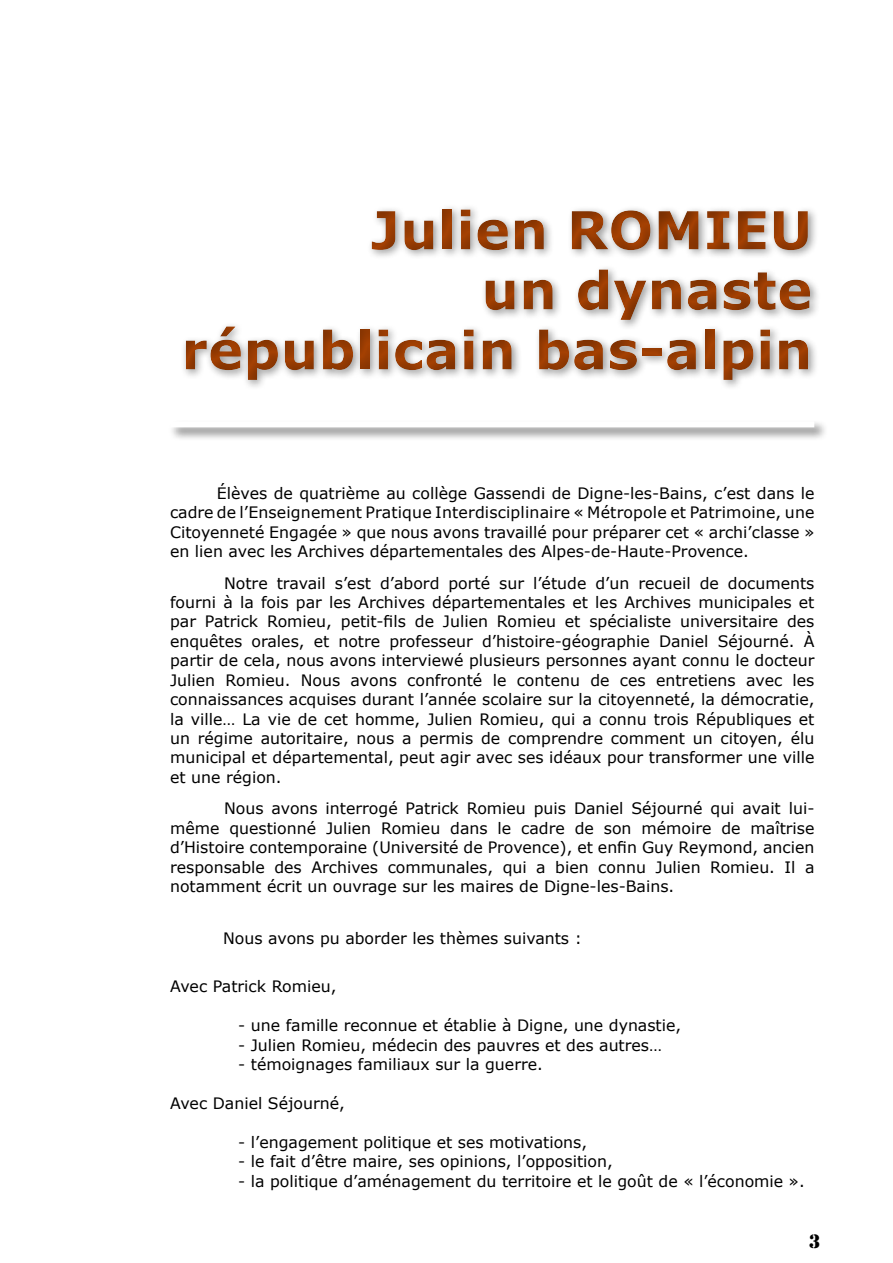
<style>
.page{position:relative;width:893px;height:1263px;background:#fff}
.page>*{position:absolute;margin:0;border:0;box-sizing:border-box;transform-origin:0 0}
.t1{font:700 52.5px/60px "Verdana";letter-spacing:.01em;color:#a54103;text-align:right}
.t2{font:18px "Stencil Std";color:#000}
.t3{font:15.75px/19.4px "Verdana";color:#000;text-align:justify}
</style>
<div class="page">
<div style="left:168px;top:420px;width:661px;height:21px;background:#000;opacity:.55"></div>
<div style="left:170px;top:421px;width:644px;height:6px;background:#fff"></div>
<div style="left:168px;top:191px;width:659px;height:210px;background:#000;opacity:.35"></div>
<h1 class="t1" style="left:182px;top:199px;width:632px">Julien ROMIEU<br>un dynaste républicain bas-alpin</h1>
<p class="t3" style="left:170px;top:483px;width:646px;text-indent:47px">Élèves de quatrième au collège Gassendi de Digne-les-Bains, c’est dans le cadre de l’Enseignement Pratique Interdisciplinaire « Métropole et Patrimoine, une Citoyenneté Engagée » que nous avons travaillé pour préparer cet « archi’classe » en lien avec les Archives départementales des Alpes-de-Haute-Provence.</p>
<p class="t3" style="left:170px;top:573px;width:646px;text-indent:54px">Notre travail s’est d’abord porté sur l’étude d’un recueil de documents fourni à la fois par les Archives départementales et les Archives municipales et par Patrick Romieu, petit-fils de Julien Romieu et spécialiste universitaire des enquêtes orales, et notre professeur d’histoire-géographie Daniel Séjourné. À partir de cela, nous avons interviewé plusieurs personnes ayant connu le docteur Julien Romieu. Nous avons confronté le contenu de ces entretiens avec les connaissances acquises durant l’année scolaire sur la citoyenneté, la démocratie, la ville… La vie de cet homme, Julien Romieu, qui a connu trois Républiques et un régime autoritaire, nous a permis de comprendre comment un citoyen, élu municipal et départemental, peut agir avec ses idéaux pour transformer une ville et une région.</p>
<p class="t3" style="left:170px;top:799px;width:646px;text-indent:54px">Nous avons interrogé Patrick Romieu puis Daniel Séjourné qui avait lui&shy;même questionné Julien Romieu dans le cadre de son mémoire de maîtrise d’Histoire contemporaine (Université de Provence), et enfin Guy Reymond, ancien responsable des Archives communales, qui a bien connu Julien Romieu. Il a notamment écrit un ouvrage sur les maires de Digne-les-Bains.</p>
<p class="t3" style="left:223px;top:929px;width:360px">Nous avons pu aborder les thèmes suivants :</p>
<p class="t3" style="left:170px;top:977px;width:168px">Avec Patrick Romieu,</p>
<p class="t3" style="left:238px;top:1016px;width:445px">- une famille reconnue et établie à Digne, une dynastie,</p>
<p class="t3" style="left:238px;top:1035px;width:425px">- Julien Romieu, médecin des pauvres et des autres…</p>
<p class="t3" style="left:238px;top:1054px;width:306px">- témoignages familiaux sur la guerre.</p>
<p class="t3" style="left:170px;top:1093px;width:176px">Avec Daniel Séjourné,</p>
<p class="t3" style="left:238px;top:1132px;width:351px">- l’engagement politique et ses motivations,</p>
<p class="t3" style="left:238px;top:1151px;width:376px">- le fait d’être maire, ses opinions, l’opposition,</p>
<p class="t3" style="left:238px;top:1171px;width:568px">- la politique d’aménagement du territoire et le goût de « l’économie ».</p>
<p class="t2" style="left:809px;top:1229px;width:13px">3</p>
</div>
